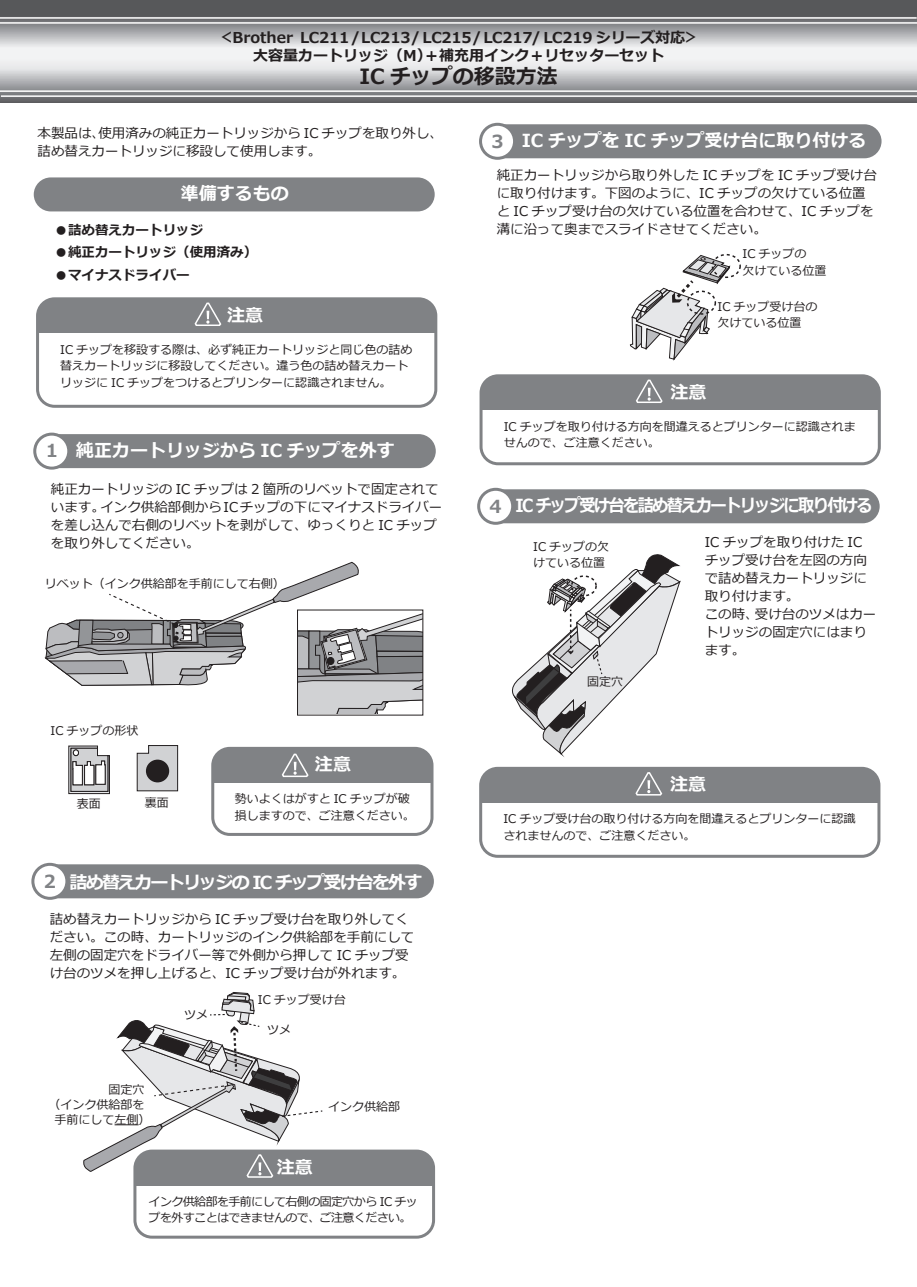
<style>
.page{position:relative;width:917px;height:1287px;background:#fff}
.page>*{position:absolute;margin:0;border:0;box-sizing:border-box;transform-origin:0 0}
.t1{font:700 21px "Meiryo";color:#231f20}
.t2{font:700 18px "Meiryo";letter-spacing:-.1em;color:#fff}
.t3{font:700 18px "Meiryo";color:#fff}
.t4{font:700 18px "Meiryo";letter-spacing:-.1em;color:#fff;scale:.9 1}
.t5{font:700 15px/18px "Meiryo";color:#231f20;text-align:center}
.t6{font:13.5px/18px "Meiryo";color:#231f20}
.t7{font:700 13.5px "Meiryo";color:#231f20}
.t8{font:12px/16.5px "Meiryo";color:#231f20}
.t9{font:12px/16.5px "Meiryo";letter-spacing:-.05em;color:#231f20}
.s1{font-size:13.5px}
.s2{color:#808285}
</style>
<div class="page">
<svg style="left:0;top:0;width:917px;height:103px"></svg>
<hr style="left:1px;top:95px;width:916px;height:2px;background:#fff">
<hr style="left:0;top:90px;width:917px;height:2px;background:#fff">
<hr style="left:0;top:22px;width:917px;height:2px;background:#fff">
<hr style="left:0;top:17px;width:916px;height:2px;background:#fff">
<div style="left:35px;top:434px;width:401px;height:34px;background:#808285;border-radius:17px"></div>
<div style="left:35px;top:434px;width:34px;height:34px;background:#fff;border-radius:50%"></div>
<div style="left:33px;top:433px;width:37px;height:37px;border:3px solid #808285;border-radius:50%"></div>
<div style="left:480px;top:124px;width:401px;height:34px;background:#808285;border-radius:17px"></div>
<div style="left:480px;top:124px;width:34px;height:34px;background:#fff;border-radius:50%"></div>
<div style="left:479px;top:123px;width:37px;height:37px;border:3px solid #808285;border-radius:50%"></div>
<div style="left:33px;top:864px;width:401px;height:34px;background:#808285;border-radius:17px"></div>
<div style="left:33px;top:864px;width:34px;height:34px;background:#fff;border-radius:50%"></div>
<div style="left:31px;top:863px;width:37px;height:37px;border:3px solid #808285;border-radius:50%"></div>
<div style="left:478px;top:489px;width:401px;height:34px;background:#808285;border-radius:17px"></div>
<div style="left:478px;top:489px;width:34px;height:34px;background:#fff;border-radius:50%"></div>
<div style="left:477px;top:488px;width:37px;height:37px;border:3px solid #808285;border-radius:50%"></div>
<div style="left:34px;top:177px;width:400px;height:34px;background:#808285;border-radius:17px"></div>
<div style="left:36px;top:297px;width:401px;height:111px;border:3px solid #808285;border-radius:17px"></div>
<div style="left:38px;top:299px;width:398px;height:34px;background:#808285;border-radius:17px"></div>
<svg style="left:194px;top:302px;width:28px;height:24px"></svg>
<div style="left:211px;top:747px;width:222px;height:89px;border:3px solid #808285;border-radius:17px"></div>
<div style="left:213px;top:765px;width:218px;height:17px;background:#808285"></div>
<div style="left:213px;top:748px;width:219px;height:34px;background:#808285;border-radius:17px"></div>
<svg style="left:281px;top:753px;width:28px;height:25px"></svg>
<div style="left:479px;top:374px;width:401px;height:91px;border:3px solid #808285;border-radius:17px"></div>
<div style="left:481px;top:376px;width:398px;height:34px;background:#808285;border-radius:17px"></div>
<svg style="left:45px;top:562px;width:378px;height:152px"></svg>
<svg style="left:68px;top:746px;width:42px;height:48px"></svg>
<svg style="left:137px;top:745px;width:41px;height:46px"></svg>
<div style="left:146px;top:760px;width:23px;height:22px;background:#231f20;border-radius:50%"></div>
<div style="left:711px;top:254px;width:30px;height:24px;border:2px dashed #231f20;border-radius:50%"></div>
<svg style="left:511px;top:554px;width:169px;height:201px"></svg>
<div style="left:479px;top:767px;width:401px;height:91px;border:3px solid #808285;border-radius:17px"></div>
<div style="left:480px;top:768px;width:398px;height:34px;background:#808285;border-radius:17px"></div>
<svg style="left:635px;top:772px;width:28px;height:24px"></svg>
<svg style="left:628px;top:255px;width:102px;height:148px"></svg>
<div style="left:686px;top:291px;width:30px;height:24px;border:2px dashed #231f20;border-radius:50%"></div>
<div style="left:133px;top:1150px;width:302px;height:89px;border:3px solid #808285;border-radius:17px"></div>
<div style="left:135px;top:1168px;width:298px;height:17px;background:#808285"></div>
<div style="left:135px;top:1151px;width:298px;height:34px;background:#808285;border-radius:17px"></div>
<svg style="left:83px;top:992px;width:239px;height:187px"></svg>
<p class="t5" style="left:219px;top:29px;width:481px"><span class="s1">＜</span>Brother LC211/ LC213/ LC215/ LC217/ LC219 シリーズ対応<span class="s1">＞</span>大容量カートリッジ（M）＋補充用インク＋リセッターセット</p>
<h1 class="t1" style="left:359px;top:62px;width:200px">IC チップの移設方法</h1>
<p class="t6" style="left:38px;top:125px;width:407px">本製品は、使用済みの純正カートリッジから IC チップを取り外し、詰め替えカートリッジに移設して使用します。</p>
<h2 class="t2" style="left:181px;top:181px;width:109px">準備するもの</h2>
<p class="t7" style="left:55px;top:220px;width:150px">●詰め替えカートリッジ</p>
<p class="t7" style="left:55px;top:266px;width:136px">●マイナスドライバー</p>
<p class="t7" style="left:55px;top:243px;width:204px">●純正カートリッジ（使用済み）</p>
<h2 class="t2" style="left:209px;top:302px;width:55px">　注意</h2>
<p class="t8" style="left:60px;top:342px;width:353px">IC チップを移設する際は、必ず純正カートリッジと同じ色の詰め替えカートリッジに移設してください。違う色の詰め替えカートリッジに IC チップをつけるとプリンターに認識されません。</p>
<h2 class="t3" style="left:46px;top:438px;width:350px"><span class="s2">1</span> 純正カートリッジから IC チップを外す</h2>
<p class="t6" style="left:51px;top:481px;width:393px">純正カートリッジの IC チップは 2 箇所のリベットで固定されています。インク供給部側から ICチップの下にマイナスドライバーを差し込んで右側のリベットを剥がして、ゆっくりと IC チップを取り外してください。</p>
<p class="t8" style="left:45px;top:576px;width:241px">リベット（インク供給部を手前にして右側）</p>
<p class="t8" style="left:51px;top:723px;width:89px">IC チップの形状</p>
<p class="t8" style="left:77px;top:796px;width:25px">表面</p>
<p class="t8" style="left:145px;top:795px;width:25px">裏面</p>
<h2 class="t2" style="left:297px;top:752px;width:55px">　注意</h2>
<p class="t8" style="left:235px;top:791px;width:181px">勢いよくはがすと IC チップが破損しますので、ご注意ください。</p>
<h2 class="t2" style="left:44px;top:869px;width:380px"><span class="s2">2</span> 詰め替えカートリッジの IC チップ受け台を外す</h2>
<p class="t6" style="left:50px;top:911px;width:366px">詰め替えカートリッジから IC チップ受け台を取り外してください。この時、カートリッジのインク供給部を手前にして左側の固定穴をドライバー等で外側から押して IC チップ受け台のツメを押し上げると、IC チップ受け台が外れます。</p>
<p class="t8" style="left:109px;top:1082px;width:37px">固定穴</p>
<p class="t8" style="left:49px;top:1097px;width:97px">（インク供給部を</p>
<p class="t8" style="left:55px;top:1112px;width:97px">手前にして左側）</p>
<p class="t8" style="left:184px;top:1007px;width:25px">ツメ</p>
<p class="t8" style="left:258px;top:992px;width:89px">IC チップ受け台</p>
<p class="t8" style="left:267px;top:1022px;width:25px">ツメ</p>
<p class="t8" style="left:328px;top:1099px;width:73px">インク供給部</p>
<h2 class="t2" style="left:259px;top:1155px;width:55px">　注意</h2>
<p class="t9" style="left:149px;top:1194px;width:271px">インク供給部を手前にして右側の固定穴から IC チップを外すことはできませんので、ご注意ください。</p>
<h2 class="t3" style="left:491px;top:128px;width:376px"><span class="s2">3</span> IC チップを IC チップ受け台に取り付ける</h2>
<p class="t6" style="left:496px;top:167px;width:382px">純正カートリッジから取り外した IC チップを IC チップ受け台に取り付けます。下図のように、IC チップの欠けている位置と IC チップ受け台の欠けている位置を合わせて、IC チップを溝に沿って奥までスライドさせてください。</p>
<p class="t8" style="left:742px;top:246px;width:85px">IC チップの<br>欠けている位置</p>
<p class="t8" style="left:717px;top:299px;width:101px">IC チップ受け台の欠けている位置</p>
<h2 class="t2" style="left:652px;top:379px;width:55px">　注意</h2>
<p class="t8" style="left:504px;top:419px;width:353px">IC チップを取り付ける方向を間違えるとプリンターに認識されませんので、ご注意ください。</p>
<h2 class="t4" style="left:489px;top:493px;width:427px"><span class="s2">4</span> IC チップ受け台を詰め替えカートリッジに取り付ける</h2>
<p class="t6" style="left:704px;top:534px;width:173px">IC チップを取り付けた ICチップ受け台を左図の方向で詰め替えカートリッジに取り付けます。<br>この時、受け台のツメはカートリッジの固定穴にはまります。</p>
<p class="t8" style="left:533px;top:539px;width:77px">IC チップの欠けている位置</p>
<p class="t8" style="left:587px;top:674px;width:37px">固定穴</p>
<h2 class="t2" style="left:652px;top:772px;width:55px">　注意</h2>
<p class="t8" style="left:503px;top:811px;width:353px">IC チップ受け台の取り付ける方向を間違えるとプリンターに認識されませんので、ご注意ください。</p>
</div>
